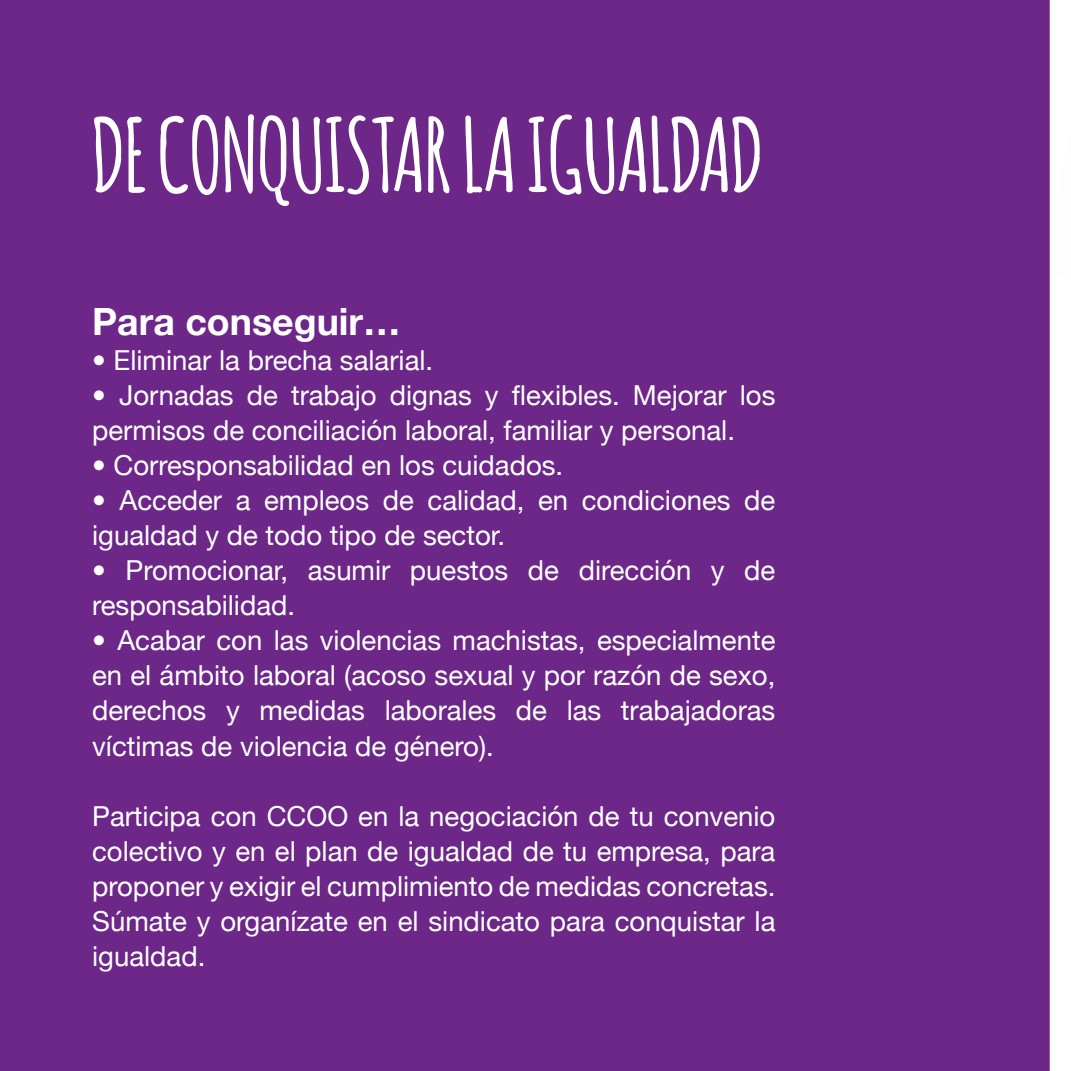
<style>
.page{position:relative;width:1071px;height:1071px;background:#fff}
.page>*{position:absolute;margin:0;border:0;box-sizing:border-box;transform-origin:0 0}
.t1{font:700 100px "Amatic";color:#fff}
.t2{font:700 37.5px "Helvetica Neue";color:#fff}
.t3{font:27.5px/35px "Helvetica Neue";color:#fff}
</style>
<div class="page">
<div style="left:1px;top:1px;width:1047px;height:1068px;background:#6c2789"></div>
<h1 class="t1" style="left:92px;top:84px;width:671px">DE CONQUISTAR LA IGUALDAD</h1>
<h2 class="t2" style="left:92px;top:288px;width:310px">Para conseguir…</h2>
<p class="t3" style="left:92px;top:341px;width:342px">• Eliminar la brecha salarial.</p>
<p class="t3" style="left:92px;top:376px;width:684px">• Jornadas de trabajo dignas y flexibles. Mejorar los permisos de conciliación laboral, familiar y personal.</p>
<p class="t3" style="left:92px;top:446px;width:472px">• Corresponsabilidad en los cuidados.</p>
<p class="t3" style="left:92px;top:481px;width:684px">• Acceder a empleos de calidad, en condiciones de igualdad y de todo tipo de sector.</p>
<p class="t3" style="left:92px;top:551px;width:684px">• Promocionar, asumir puestos de dirección y de responsabilidad.</p>
<p class="t3" style="left:92px;top:621px;width:684px;text-align:justify">• Acabar con las violencias machistas, especialmente en el ámbito laboral (acoso sexual y por razón de sexo, derechos y medidas laborales de las trabajadoras víctimas de violencia de género).</p>
<p class="t3" style="left:92px;top:796px;width:684px;text-align:justify">Participa con CCOO en la negociación de tu convenio colectivo y en el plan de igualdad de tu empresa, para proponer y exigir el cumplimiento de medidas concretas.<br>Súmate y organízate en el sindicato para conquistar la igualdad.</p>
</div>
